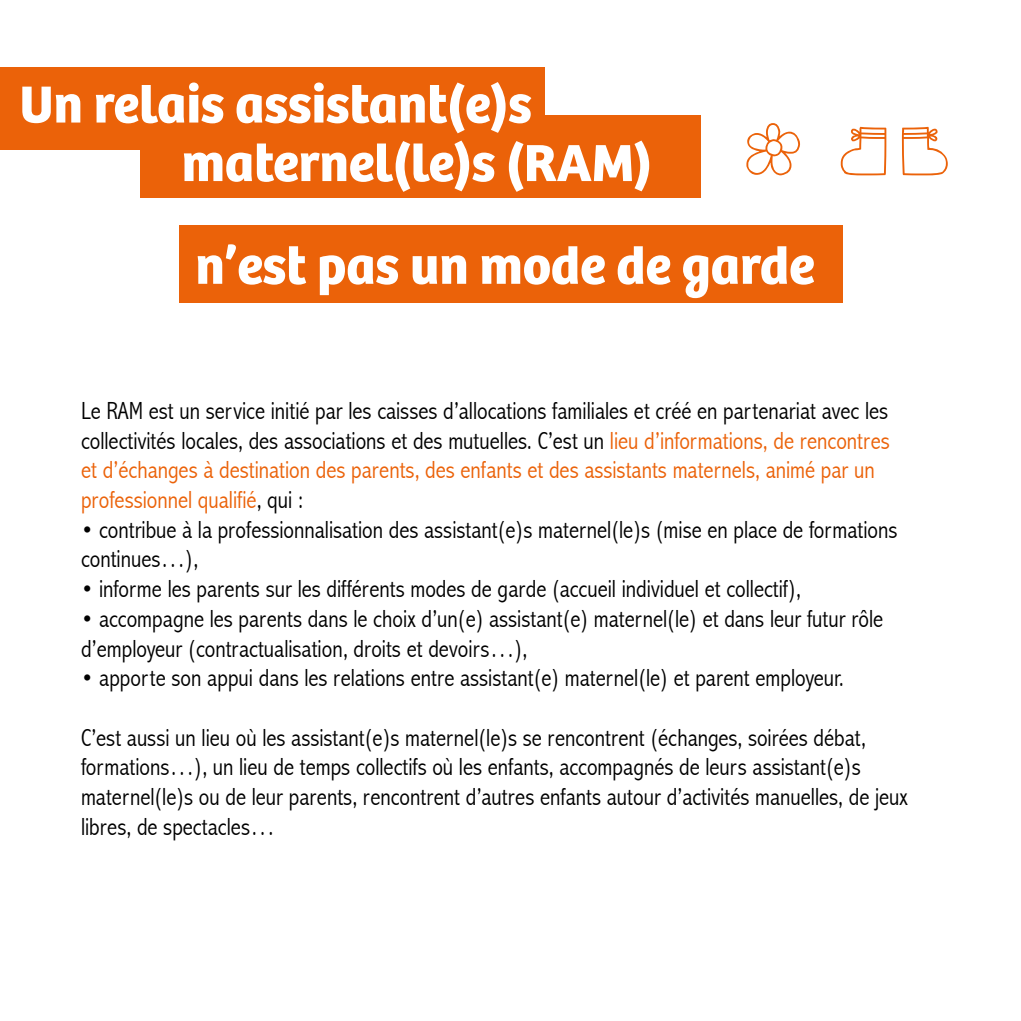
<style>
.page{position:relative;width:1021px;height:1021px;background:#fff}
.page>*{position:absolute;margin:0;border:0;box-sizing:border-box;transform-origin:0 0}
.t1{font:137.25px "MTF Itty Bitty Baby";color:#eb6209}
.t2{font:700 54px/58.5px "Bree";color:#fff}
.t3{font:300 condensed 24.75px/29.7px "Abadi";color:#000}
.s1{color:#eb6209}
</style>
<div class="page">
<div style="left:0;top:68px;width:545px;height:82px;background:#eb6209"></div>
<div style="left:179px;top:226px;width:663px;height:77px;background:#eb6209"></div>
<div style="left:140px;top:115px;width:560px;height:83px;background:#eb6209"></div>
<h2 class="t2" style="left:182px;top:76px;width:471px;text-indent:-162px">Un relais assistant(e)s maternel(le)s (RAM)</h2>
<h1 class="t1" style="left:743px;top:48px;width:209px">u n</h1>
<h2 class="t2" style="left:195px;top:237px;width:620px">n’est pas un mode de garde</h2>
<p class="t3" style="left:81px;top:396px;width:810px">Le RAM est un service initié par les caisses d’allocations familiales et créé en partenariat avec les collectivités locales, des associations et des mutuelles. C’est un <span class="s1">lieu d’informations, de rencontres et d’échanges à destination des parents, des enfants et des assistants maternels, animé par un professionnel qualifié</span>, qui :</p>
<p class="t3" style="left:81px;top:514px;width:817px">• contribue à la professionnalisation des assistant(e)s maternel(le)s (mise en place de formations continues…),</p>
<p class="t3" style="left:81px;top:574px;width:721px">• informe les parents sur les différents modes de garde (accueil individuel et collectif),</p>
<p class="t3" style="left:81px;top:603px;width:803px">• accompagne les parents dans le choix d’un(e) assistant(e) maternel(le) et dans leur futur rôle d’employeur (contractualisation, droits et devoirs…),</p>
<p class="t3" style="left:81px;top:663px;width:764px">• apporte son appui dans les relations entre assistant(e) maternel(le) et parent employeur.</p>
<p class="t3" style="left:81px;top:722px;width:828px">C’est aussi un lieu où les assistant(e)s maternel(le)s se rencontrent (échanges, soirées débat, formations…), un lieu de temps collectifs où les enfants, accompagnés de leurs assistant(e)s maternel(le)s ou de leur parents, rencontrent d’autres enfants autour d’activités manuelles, de jeux libres, de spectacles…</p>
</div>
